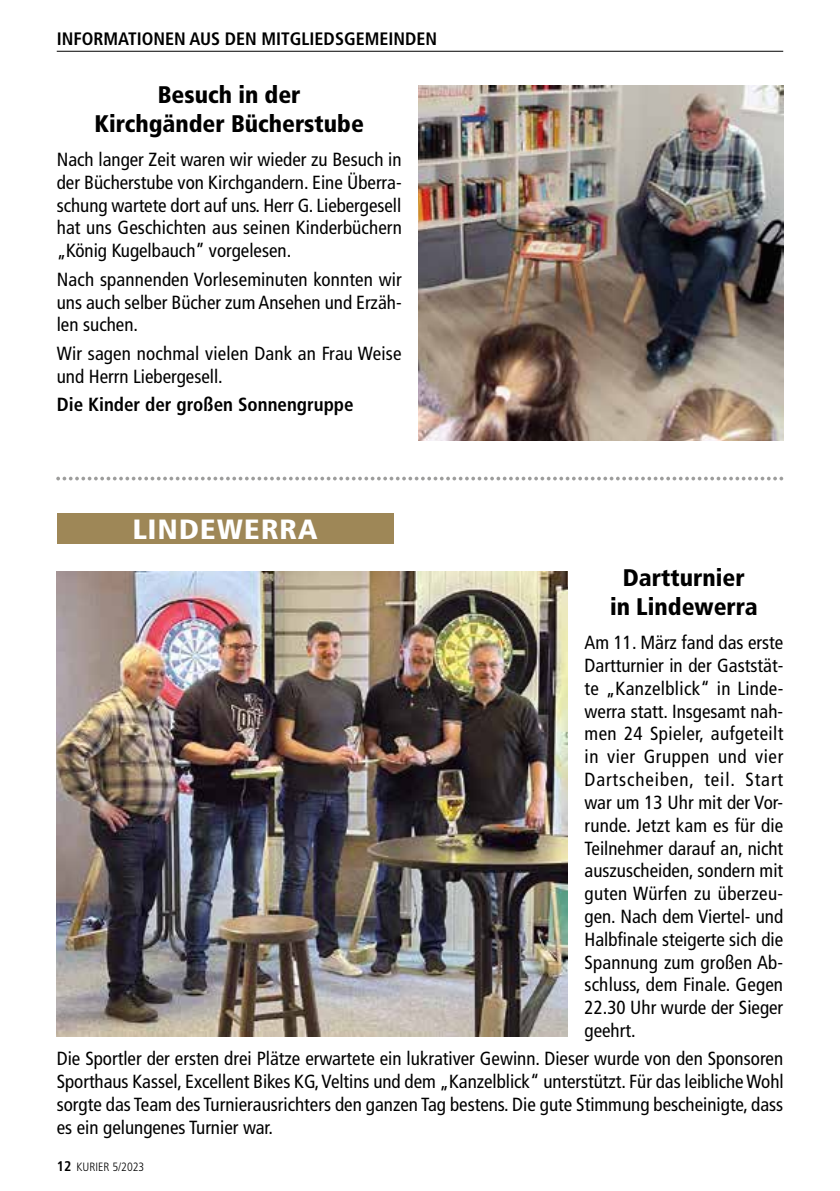
<style>
.page{position:relative;width:840px;height:1191px;background:#fff}
.page>*{position:absolute;margin:0;border:0;box-sizing:border-box;transform-origin:0 0}
.t1{font:28px "Humanist 777 BT Black Condensed B";letter-spacing:.025em;color:#fff;scale:1.1 1}
.t2{font:900 condensed 24px/28.8px "Frutiger LT Std";color:#000;text-align:center}
.t3{font:condensed 19px/22.8px "Frutiger LT Std";color:#000;text-align:justify}
.t4{font:700 condensed 19px "Frutiger LT Std";color:#000}
.t5{font:700 condensed 18px "Frutiger LT Std";color:#000}
.t6{font:300 condensed 12px "Frutiger LT Std";color:#000}
.s1{font-weight:700;font-size:14px}
</style>
<div class="page">
<hr style="left:57px;top:51px;width:725px;height:1px;background:#000">
<img style="left:418px;top:85px;width:364px;height:355px">
<img style="left:57px;top:571px;width:510px;height:465px">
<div style="left:57px;top:514px;width:336px;height:30px;background:#9e8757"></div>
<svg style="left:56px;top:477px;width:726px;height:3px"></svg>
<p class="t5" style="left:57px;top:28px;width:381px">INFORMATIONEN AUS DEN MITGLIEDSGEMEINDEN</p>
<p class="t2" style="left:94px;top:80px;width:271px">Besuch in der<br>Kirchgänder Bücherstube</p>
<p class="t3" style="left:57px;top:148px;width:346px">Nach langer Zeit waren wir wieder zu Besuch in der Bücherstube von Kirchgandern. Eine Überra&shy;schung wartete dort auf uns. Herr G. Liebergesell hat uns Geschichten aus seinen Kinderbüchern „König Kugelbauch” vorgelesen.</p>
<p class="t3" style="left:57px;top:268px;width:346px">Nach spannenden Vorleseminuten konnten wir uns auch selber Bücher zum Ansehen und Erzäh&shy;len suchen.</p>
<p class="t3" style="left:57px;top:342px;width:346px">Wir sagen nochmal vielen Dank an Frau Weise und Herrn Liebergesell.</p>
<p class="t4" style="left:57px;top:393px;width:298px">Die Kinder der großen Sonnengruppe</p>
<h1 class="t1" style="left:132px;top:511px;width:169px">LINDEWERRA</h1>
<p class="t2" style="left:609px;top:563px;width:149px">Dartturnier in Lindewerra</p>
<p class="t3" style="left:584px;top:631px;width:200px">Am 11. März fand das erste Dartturnier in der Gaststät&shy;te „Kanzelblick“ in Linde&shy;werra statt. Insgesamt nah&shy;men 24 Spieler, aufgeteilt in vier Gruppen und vier Dartscheiben, teil. Start war um 13 Uhr mit der Vor&shy;runde. Jetzt kam es für die Teilnehmer darauf an, nicht auszuscheiden, sondern mit guten Würfen zu überzeu&shy;gen. Nach dem Viertel- und Halbfinale steigerte sich die Spannung zum großen Ab&shy;schluss, dem Finale. Gegen 22.30 Uhr wurde der Sieger geehrt.</p>
<p class="t3" style="left:57px;top:1047px;width:728px">Die Sportler der ersten drei Plätze erwartete ein lukrativer Gewinn. Dieser wurde von den Sponsoren Sporthaus Kassel, Excellent Bikes KG, Veltins und dem „Kanzelblick“ unterstützt. Für das leibliche Wohl sorgte das Team des Turnierausrichters den ganzen Tag bestens. Die gute Stimmung bescheinigte, dass es ein gelungenes Turnier war.</p>
<p class="t6" style="left:57px;top:1159px;width:89px"><span class="s1">12</span> KURIER 5/2023</p>
</div>
